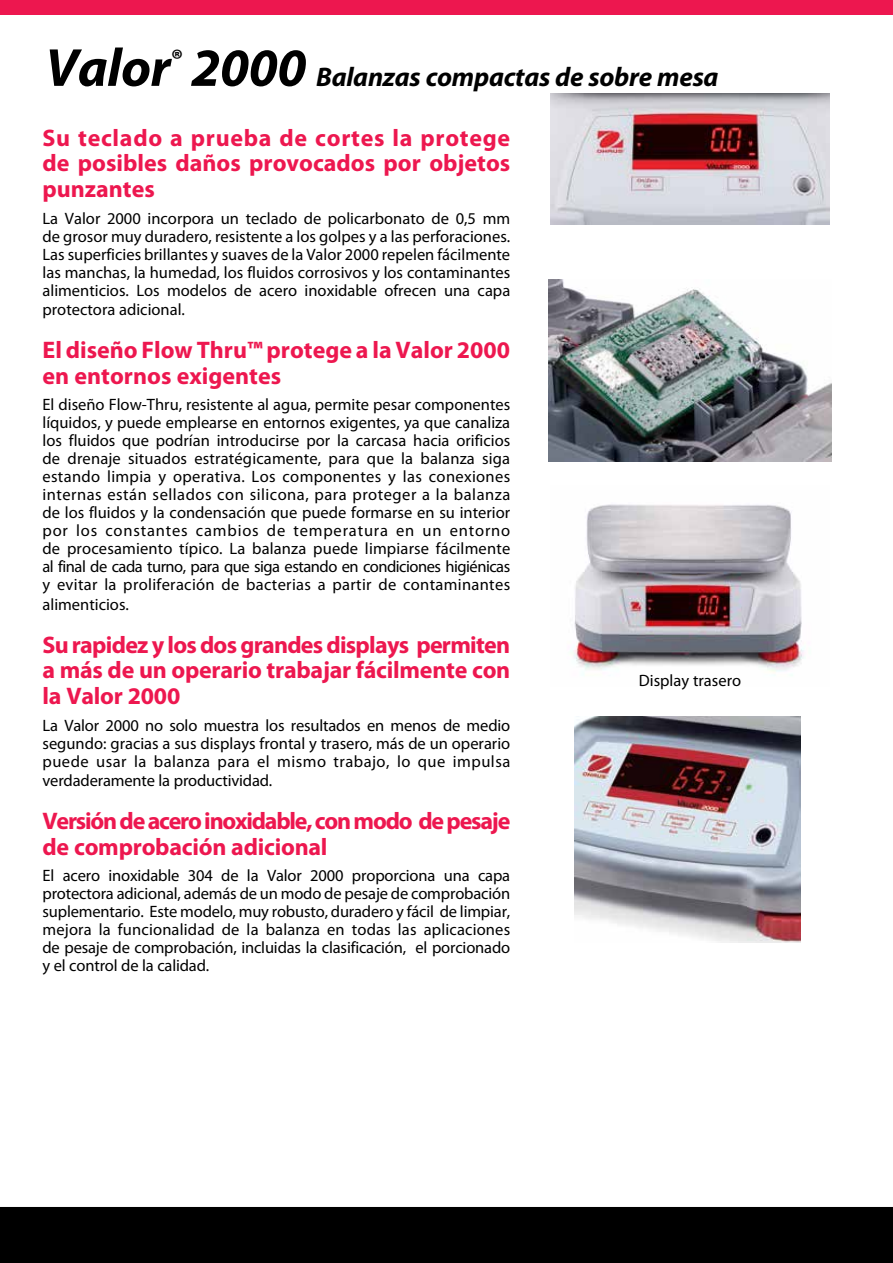
<style>
.page{position:relative;width:893px;height:1263px;background:#fff}
.page>*{position:absolute;margin:0;border:0;box-sizing:border-box;transform-origin:0 0}
.t1{font:italic 700 27px "Myriad Pro";letter-spacing:-.01em;color:#000}
.t2{font:700 24px/25.8px "Myriad Pro";letter-spacing:-.01em;color:#ed174f;text-align:justify}
.t3{font:700 24px/25.8px "Myriad Pro";letter-spacing:-.05em;color:#ed174f}
.t4{font:16.5px/18px "Myriad Pro";color:#000;text-align:justify}
.s1{font-size:54px}
</style>
<div class="page">
<div style="left:0;top:0;width:893px;height:15px;background:#ed174f"></div>
<div style="left:0;top:1207px;width:893px;height:56px;background:#000"></div>
<img style="left:548px;top:279px;width:284px;height:182px">
<img style="left:570px;top:504px;width:235px;height:172px">
<img style="left:551px;top:93px;width:278px;height:132px">
<img style="left:574px;top:716px;width:227px;height:226px">
<h1 class="t1" style="left:45px;top:59px;width:675px"><span class="s1">Valor</span>® <span class="s1">2000</span> Balanzas compactas de sobre mesa</h1>
<h2 class="t2" style="left:43px;top:124px;width:469px">Su teclado a prueba de cortes la protege de posibles daños provocados por objetos punzantes</h2>
<p class="t4" style="left:43px;top:209px;width:469px">La Valor 2000 incorpora un teclado de policarbonato de 0,5 mm de grosor muy duradero, resistente a los golpes y a las perforaciones.<br>Las superficies brillantes y suaves de la Valor 2000 repelen fácilmente las manchas, la humedad, los fluidos corrosivos y los contaminantes alimenticios. Los modelos de acero inoxidable ofrecen una capa</p>
<p class="t4" style="left:43px;top:300px;width:144px">protectora adicional.</p>
<h2 class="t2" style="left:43px;top:336px;width:469px">El diseño Flow Thru™ protege a la Valor 2000 en entornos exigentes</h2>
<p class="t4" style="left:43px;top:395px;width:469px">El diseño Flow-Thru, resistente al agua, permite pesar componentes líquidos, y puede emplearse en entornos exigentes, ya que canaliza los fluidos que podrían introducirse por la carcasa hacia orificios de drenaje situados estratégicamente, para que la balanza siga estando limpia y operativa. Los componentes y las conexiones internas están sellados con silicona, para proteger a la balanza de los fluidos y la condensación que puede formarse en su interior por los constantes cambios de temperatura en un entorno de procesamiento típico. La balanza puede limpiarse fácilmente al final de cada turno, para que siga estando en condiciones higiénicas y evitar la proliferación de bacterias a partir de contaminantes</p>
<p class="t4" style="left:43px;top:595px;width:88px">alimenticios.</p>
<h2 class="t2" style="left:43px;top:631px;width:469px">Su rapidez y los dos grandes displays permiten a más de un operario trabajar fácilmente con la Valor 2000</h2>
<p class="t4" style="left:43px;top:716px;width:469px">La Valor 2000 no solo muestra los resultados en menos de medio segundo: gracias a sus displays frontal y trasero, más de un operario puede usar la balanza para el mismo trabajo, lo que impulsa</p>
<p class="t4" style="left:43px;top:771px;width:231px">verdaderamente la productividad.</p>
<h2 class="t3" style="left:43px;top:807px;width:469px">Versión de acero inoxidable, con modo de pesaje de comprobación adicional</h2>
<p class="t4" style="left:43px;top:867px;width:469px">El acero inoxidable 304 de la Valor 2000 proporciona una capa protectora adicional, además de un modo de pesaje de comprobación suplementario. Este modelo, muy robusto, duradero y fácil de limpiar, mejora la funcionalidad de la balanza en todas las aplicaciones de pesaje de comprobación, incluidas la clasificación, el porcionado y el control de la calidad.</p>
<p class="t4" style="left:639px;top:671px;width:104px">Display trasero</p>
</div>
